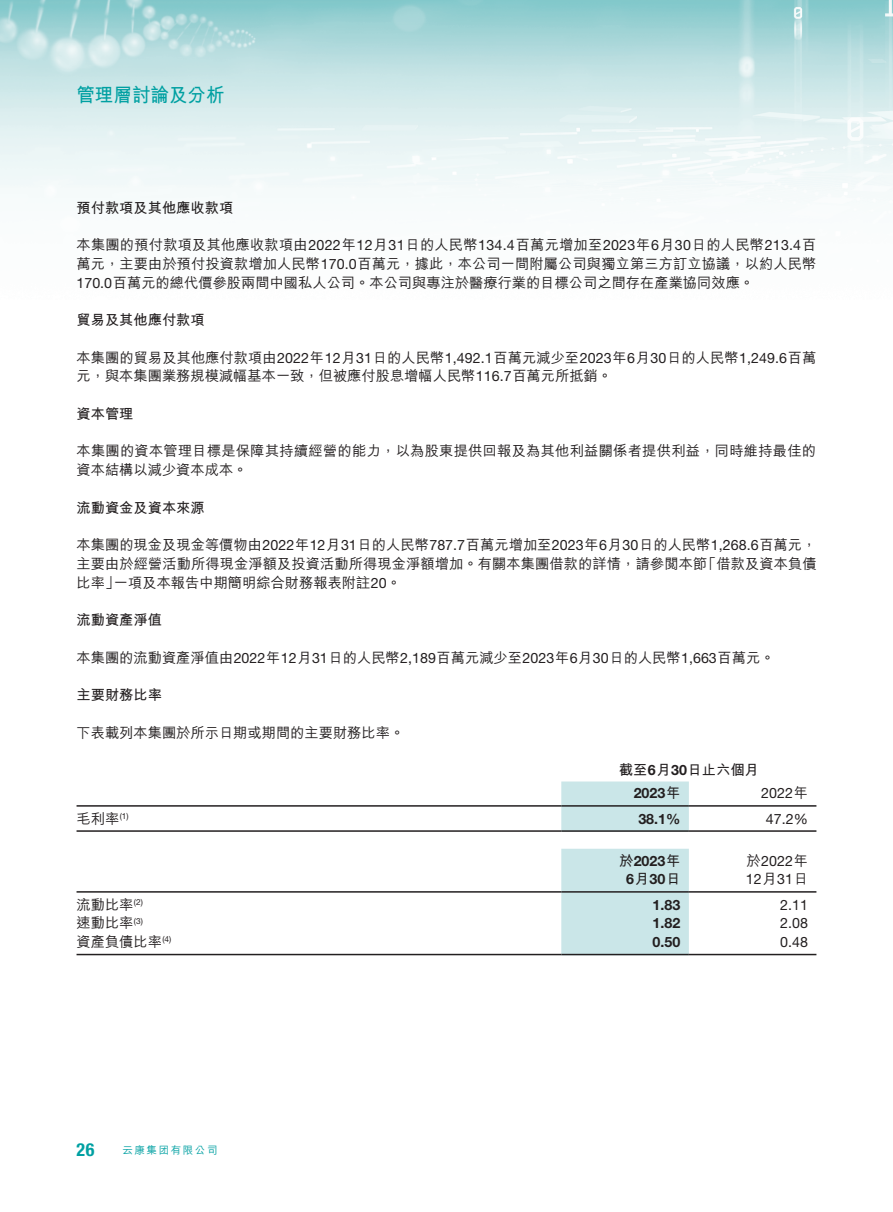
<style>
.page{position:relative;width:893px;height:1212px;background:#fff}
.page>*{position:absolute;margin:0;border:0;box-sizing:border-box;transform-origin:0 0}
.t1{font:700 19.5px "M Hei HK";color:#00a0a2;scale:.95 1}
.t2{font:700 condensed 18px "Helvetica Neue LT Std";color:#00a0a2}
.t3{font:500 14.25px/18.8px "M Hei HK";color:#231f20;text-align:justify}
.t4{font:500 14.25px/18.8px "M Hei HK";letter-spacing:.02em;color:#231f20}
.t5{font:700 14.25px "M Hei HK";color:#231f20}
.t6{font:14.25px/18.8px "Helvetica Neue LT Std";color:#231f20}
.t7{font:700 14.25px/18.8px "Helvetica Neue LT Std";color:#231f20;text-align:center}
.t8{font:500 10.5px "M Hei HK";letter-spacing:.15em;color:#00a0a2}
.s1{font-family:"Helvetica Neue LT Std";font-weight:400}
.s2{font-family:"Helvetica Neue LT Std"}
.s3{font-family:"M Hei HK"}
.s4{font-family:"M Hei HK";font-weight:500}
</style>
<div class="page">
<img style="left:0;top:0;width:893px;height:956px">
<div style="left:561px;top:781px;width:128px;height:49px;background:#cae6e8"></div>
<hr style="left:77px;top:805px;width:484px;height:2px;background:#231f20">
<hr style="left:561px;top:805px;width:128px;height:2px;background:#231f20">
<hr style="left:689px;top:805px;width:127px;height:2px;background:#231f20">
<hr style="left:77px;top:830px;width:484px;height:2px;background:#231f20">
<hr style="left:561px;top:830px;width:128px;height:2px;background:#231f20">
<hr style="left:689px;top:830px;width:127px;height:2px;background:#231f20">
<div style="left:561px;top:849px;width:128px;height:105px;background:#cae6e8"></div>
<hr style="left:77px;top:891px;width:484px;height:2px;background:#231f20">
<hr style="left:561px;top:891px;width:128px;height:2px;background:#231f20">
<hr style="left:689px;top:891px;width:127px;height:2px;background:#231f20">
<hr style="left:77px;top:954px;width:484px;height:1px;background:#231f20">
<hr style="left:561px;top:954px;width:128px;height:1px;background:#231f20">
<hr style="left:689px;top:954px;width:127px;height:1px;background:#231f20">
<h1 class="t1" style="left:76px;top:81px;width:158px">管理層討論及分析</h1>
<p class="t5" style="left:77px;top:197px;width:158px">預付款項及其他應收款項</p>
<p class="t3" style="left:77px;top:234px;width:741px">本集團的預付款項及其他應收款項由<span class="s1">2022</span>年<span class="s1">12</span>月<span class="s1">31</span>日的人民幣<span class="s1">134.4</span>百萬元增加至<span class="s1">2023</span>年<span class="s1">6</span>月<span class="s1">30</span>日的人民幣<span class="s1">213.4</span>百萬元，主要由於預付投資款增加人民幣<span class="s1">170.0</span>百萬元，據此，本公司一間附屬公司與獨立第三方訂立協議，以約人民幣<span class="s1">170.0</span>百萬元的總代價參股兩間中國私人公司。本公司與專注於醫療行業的目標公司之間存在產業協同效應。</p>
<p class="t5" style="left:77px;top:309px;width:130px">貿易及其他應付款項</p>
<p class="t3" style="left:77px;top:347px;width:741px">本集團的貿易及其他應付款項由<span class="s1">2022</span>年<span class="s1">12</span>月<span class="s1">31</span>日的人民幣<span class="s1">1,492.1</span>百萬元減少至<span class="s1">2023</span>年<span class="s1">6</span>月<span class="s1">30</span>日的人民幣<span class="s1">1,249.6</span>百萬元，與本集團業務規模減幅基本一致，但被應付股息增幅人民幣<span class="s1">116.7</span>百萬元所抵銷。</p>
<p class="t5" style="left:77px;top:403px;width:58px">資本管理</p>
<p class="t4" style="left:77px;top:441px;width:741px">本集團的資本管理目標是保障其持續經營的能力，以為股東提供回報及為其他利益關係者提供利益，同時維持最佳的資本結構以減少資本成本。</p>
<p class="t5" style="left:77px;top:497px;width:130px">流動資金及資本來源</p>
<p class="t3" style="left:77px;top:534px;width:742px">本集團的現金及現金等價物由<span class="s1">2022</span>年<span class="s1">12</span>月<span class="s1">31</span>日的人民幣<span class="s1">787.7</span>百萬元增加至<span class="s1">2023</span>年<span class="s1">6</span>月<span class="s1">30</span>日的人民幣<span class="s1">1,268.6</span>百萬元，主要由於經營活動所得現金淨額及投資活動所得現金淨額增加。有關本集團借款的詳情，請參閱本節「借款及資本負債比率」一項及本報告中期簡明綜合財務報表附註<span class="s1">20</span>。</p>
<p class="t5" style="left:77px;top:610px;width:87px">流動資產淨值</p>
<p class="t3" style="left:77px;top:647px;width:700px">本集團的流動資產淨值由<span class="s1">2022</span>年<span class="s1">12</span>月<span class="s1">31</span>日的人民幣<span class="s1">2,189</span>百萬元減少至<span class="s1">2023</span>年<span class="s1">6</span>月<span class="s1">30</span>日的人民幣<span class="s1">1,663</span>百萬元。</p>
<p class="t5" style="left:77px;top:685px;width:87px">主要財務比率</p>
<p class="t3" style="left:77px;top:722px;width:329px">下表載列本集團於所示日期或期間的主要財務比率。</p>
<p class="t5" style="left:619px;top:759px;width:142px">截至<span class="s2">6</span>月<span class="s2">30</span>日止六個月</p>
<p class="t7" style="left:634px;top:784px;width:48px">2023<span class="s3">年</span></p>
<p class="t6" style="left:761px;top:784px;width:48px">2022<span class="s4">年</span></p>
<p class="t3" style="left:77px;top:808px;width:54px">毛利率<sup>(1)</sup></p>
<p class="t7" style="left:638px;top:809px;width:43px">38.1%</p>
<p class="t6" style="left:766px;top:809px;width:43px">47.2%</p>
<p class="t7" style="left:619px;top:851px;width:63px"><span class="s3">於</span>2023<span class="s3">年<br></span>6<span class="s3">月</span>30<span class="s3">日</span></p>
<p class="t6" style="left:746px;top:851px;width:64px"><span class="s4">於</span>2022<span class="s4">年<br></span>12<span class="s4">月</span>31<span class="s4">日</span></p>
<p class="t3" style="left:77px;top:894px;width:68px">流動比率<sup>(2)</sup></p>
<p class="t7" style="left:653px;top:895px;width:29px">1.83</p>
<p class="t6" style="left:780px;top:895px;width:29px">2.11</p>
<p class="t3" style="left:77px;top:913px;width:68px">速動比率<sup>(3)</sup></p>
<p class="t7" style="left:653px;top:913px;width:29px">1.82</p>
<p class="t6" style="left:780px;top:914px;width:29px">2.08</p>
<p class="t3" style="left:77px;top:931px;width:96px">資產負債比率<sup>(4)</sup></p>
<p class="t7" style="left:653px;top:932px;width:29px">0.50</p>
<p class="t6" style="left:780px;top:932px;width:29px">0.48</p>
<p class="t2" style="left:77px;top:1138px;width:19px">26</p>
<p class="t8" style="left:122px;top:1142px;width:97px">云康集团有限公司</p>
</div>
